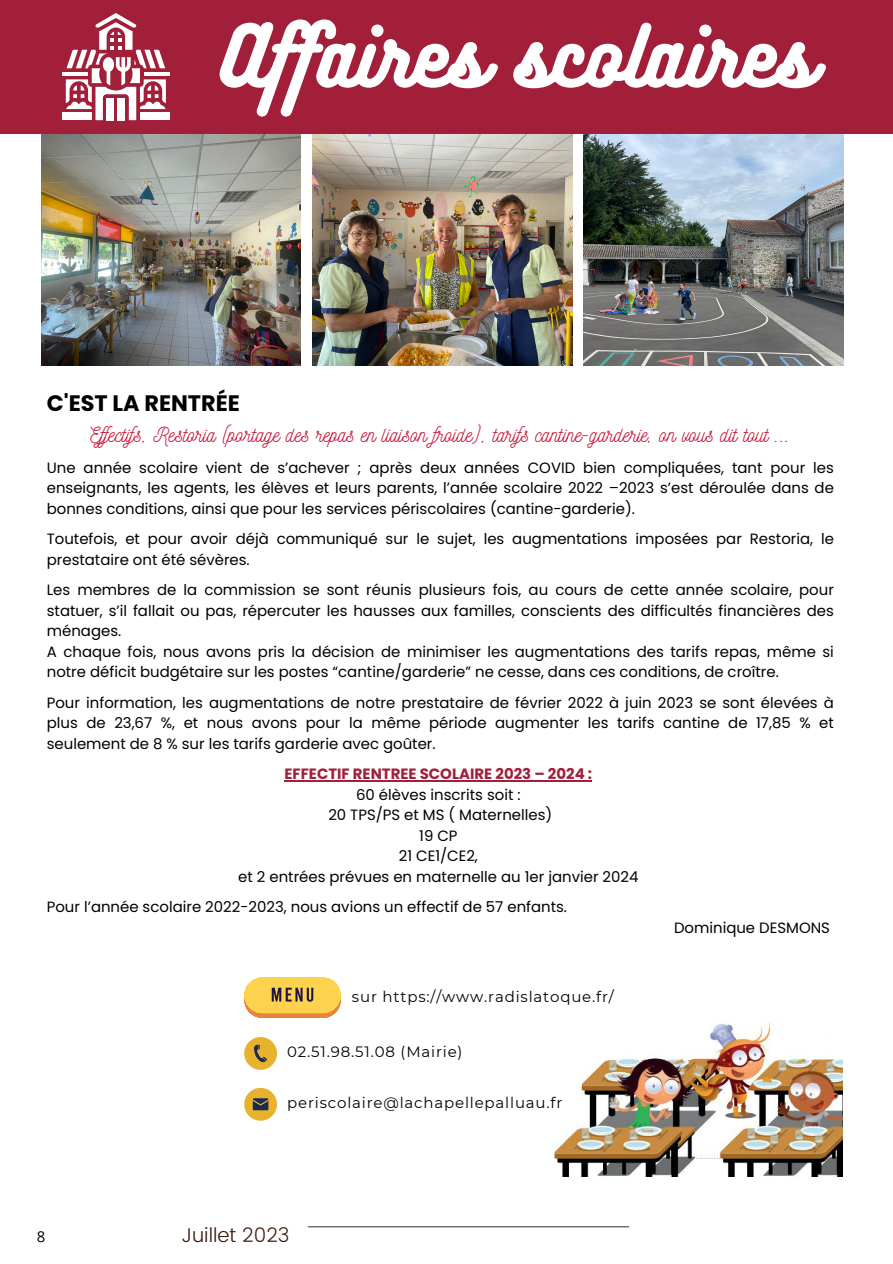
<style>
.page{position:relative;width:893px;height:1264px;background:#fff}
.page>*{position:absolute;margin:0;border:0;box-sizing:border-box;transform-origin:0 0}
.t1{font:75px "Bukhari Script";color:#fff}
.t2{font:700 22.35px "Poppins";color:#000}
.t3{font:20.85px "Nickainley";color:#c9193b}
.t4{font:300 19.95px "Poppins";color:#3c1a0c}
.t5{font:15px "Montserrat";letter-spacing:.055em;color:#000}
.t6{font:15px "Open Sans";color:#000}
.t7{font:14.85px/20.5px "Poppins";color:#000;text-align:justify}
.t8{font:700 14.85px "Poppins";color:#a21f3a}
</style>
<div class="page">
<img style="left:583px;top:133px;width:260px;height:233px">
<img style="left:41px;top:133px;width:260px;height:233px">
<img style="left:312px;top:133px;width:260px;height:233px">
<div style="left:0;top:0;width:892px;height:133px;background:#a21f3a"></div>
<hr style="left:308px;top:1226px;width:321px;height:1px;background:#3e4e40">
<div style="left:140px;top:113px;width:30px;height:7px;background:#fff"></div>
<hr style="left:144px;top:72px;width:26px;height:4px;background:#fff">
<div style="left:62px;top:113px;width:30px;height:7px;background:#fff"></div>
<hr style="left:62px;top:72px;width:26px;height:4px;background:#fff">
<svg style="left:66px;top:13px;width:100px;height:107px"></svg>
<img style="left:553px;top:1022px;width:289px;height:153px">
<hr style="left:284px;top:780px;width:308px;height:1px;background:#a21f3a">
<div style="left:244px;top:1087px;width:33px;height:33px;background:#e8b22f;border-radius:50%"></div>
<svg style="left:253px;top:1098px;width:15px;height:12px"></svg>
<div style="left:244px;top:1037px;width:33px;height:32px;background:#e8b22f;border-radius:50%"></div>
<svg style="left:254px;top:1044px;width:13px;height:18px"></svg>
<svg style="left:244px;top:977px;width:97px;height:40px;background:#eabf57"></svg>
<p class="t1" style="left:221px;top:8px;width:594px">Af aires scolaires</p>
<p class="t2" style="left:47px;top:387px;width:195px">C'EST LA RENTRÉE</p>
<p class="t3" style="left:91px;top:421px;width:701px">Efectifs, Restoria (portage des repas en liaison froide), tarifs cantine-garderie, on vous dit tout ...</p>
<p class="t7" style="left:47px;top:457px;width:788px">Une année scolaire vient de s’achever ; après deux années COVID bien compliquées, tant pour les enseignants, les agents, les élèves et leurs parents, l’année scolaire 2022 –2023 s’est déroulée dans de bonnes conditions, ainsi que pour les services périscolaires (cantine-garderie).</p>
<p class="t7" style="left:47px;top:528px;width:788px">Toutefois, et pour avoir déjà communiqué sur le sujet, les augmentations imposées par Restoria, le prestataire ont été sévères.</p>
<p class="t7" style="left:47px;top:579px;width:788px">Les membres de la commission se sont réunis plusieurs fois, au cours de cette année scolaire, pour statuer, s’il fallait ou pas, répercuter les hausses aux familles, conscients des difficultés financières des ménages.</p>
<p class="t7" style="left:47px;top:641px;width:788px">A chaque fois, nous avons pris la décision de minimiser les augmentations des tarifs repas, même si notre déficit budgétaire sur les postes “cantine/garderie” ne cesse, dans ces conditions, de croître.</p>
<p class="t7" style="left:47px;top:692px;width:788px">Pour information, les augmentations de notre prestataire de février 2022 à juin 2023 se sont élevées à plus de 23,67 %, et nous avons pour la même période augmenter les tarifs cantine de 17,85 % et seulement de 8 % sur les tarifs garderie avec goûter.</p>
<p class="t8" style="left:284px;top:763px;width:309px">EFFECTIF RENTREE SCOLAIRE 2023 – 2024 :</p>
<p class="t7" style="left:356px;top:784px;width:166px">60 élèves inscrits soit :</p>
<p class="t7" style="left:328px;top:804px;width:225px">20 TPS/PS et MS ( Maternelles)</p>
<p class="t7" style="left:419px;top:825px;width:40px">19 CP</p>
<p class="t7" style="left:399px;top:845px;width:81px">21 CE1/CE2,</p>
<p class="t7" style="left:238px;top:866px;width:401px">et 2 entrées prévues en maternelle au 1er janvier 2024</p>
<p class="t7" style="left:47px;top:896px;width:522px">Pour l’année scolaire 2022-2023, nous avions un effectif de 57 enfants.</p>
<p class="t7" style="left:674px;top:917px;width:157px">Dominique DESMONS</p>
<p class="t5" style="left:352px;top:987px;width:263px">sur https://www.radislatoque.fr/</p>
<p class="t5" style="left:287px;top:1042px;width:177px">02.51.98.51.08 (Mairie)</p>
<p class="t5" style="left:287px;top:1093px;width:277px">periscolaire@lachapellepalluau.fr</p>
<p class="t6" style="left:37px;top:1225px;width:10px">8</p>
<p class="t4" style="left:181px;top:1223px;width:110px">Juillet 2023</p>
</div>
